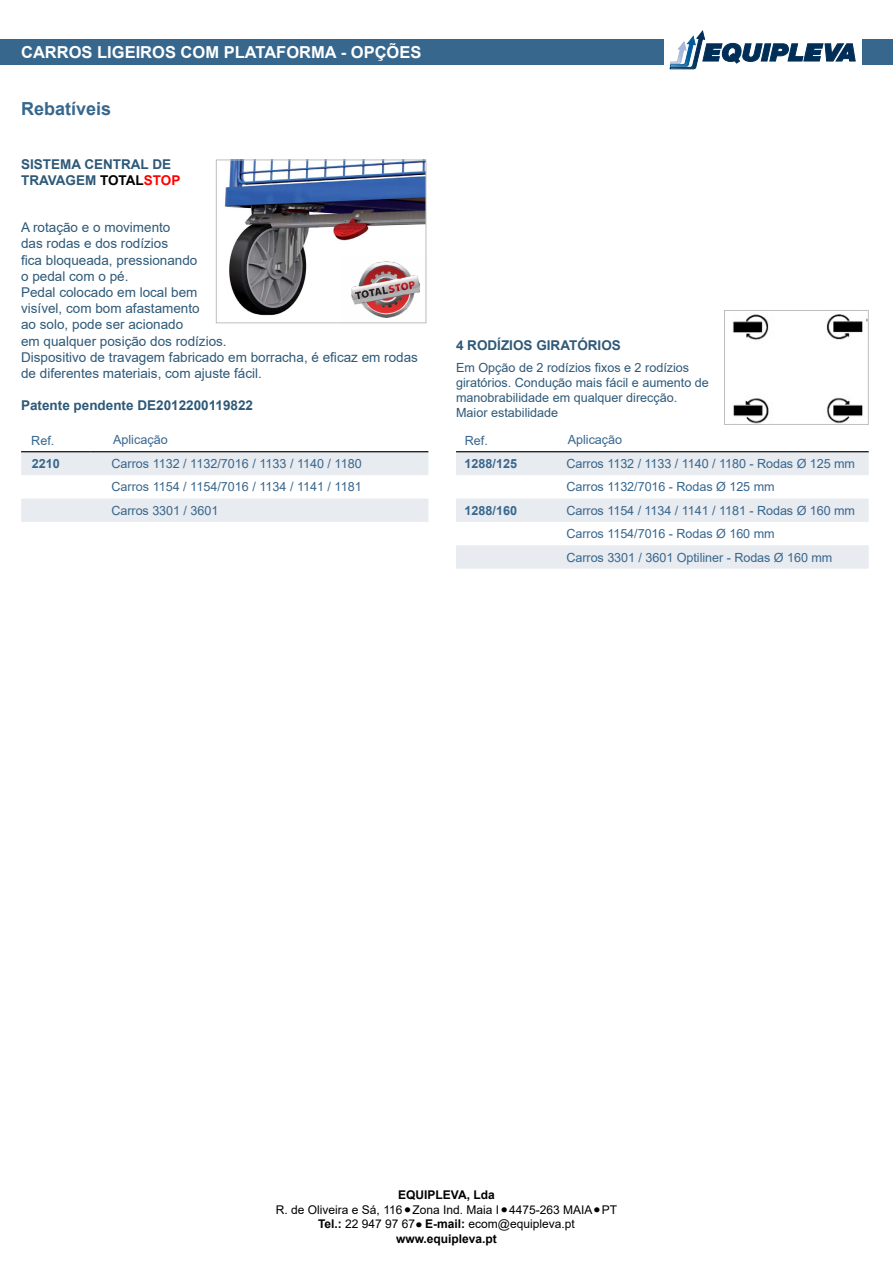
<style>
.page{position:relative;width:893px;height:1263px;background:#fff}
.page>*{position:absolute;margin:0;border:0;box-sizing:border-box;transform-origin:0 0}
.t1{font:700 18px "Arial";color:#37678d}
.t2{font:700 18px "Arial";color:#000}
.t3{font:700 16.5px "Arial";color:#fff}
.t4{font:13.5px/16.2px "Arial";color:#2e5978}
.t5{font:700 13.5px/16.2px "Arial";color:#2e5978}
.t6{font:12.6px/23.4px "Arial";letter-spacing:-.005em;color:#37678d}
.t7{font:12.6px/15px "Arial";color:#2e5978}
.t8{font:12.6px "Arial";color:#38668f}
.t9{font:700 12.6px "Arial";color:#37678d}
.t10{font:12px/14.4px "Arial";color:#000;text-align:center}
.t11{font:700 12px "Arial";color:#000}
.s1{color:#000}
.s2{color:#f00}
.s3{color:#38668f}
.s4{font-weight:700}
</style>
<div class="page">
<div style="left:0;top:39px;width:663px;height:26px;background:#37678d"></div>
<div style="left:862px;top:39px;width:31px;height:26px;background:#37678d"></div>
<svg style="left:670px;top:31px;width:186px;height:38px"></svg>
<svg style="left:456px;top:452px;width:413px;height:117px;fill:#e8ebf0"></svg>
<hr style="left:456px;top:451px;width:102px;height:1px;background:#000">
<hr style="left:558px;top:451px;width:311px;height:1px;background:#000">
<svg style="left:21px;top:452px;width:407px;height:70px"></svg>
<hr style="left:21px;top:451px;width:69px;height:1px;background:#000">
<hr style="left:90px;top:451px;width:338px;height:1px;background:#000">
<img style="left:732px;top:314px;width:135px;height:109px">
<div style="left:724px;top:310px;width:145px;height:115px;border:1px solid #bdbebf"></div>
<img style="left:224px;top:162px;width:200px;height:154px">
<div style="left:216px;top:160px;width:210px;height:163px;border:1px solid #bdbebf"></div>
<img style="left:342px;top:255px;width:85px;height:69px">
<p class="t3" style="left:21px;top:41px;width:402px">CARROS LIGEIROS COM PLATAFORMA - OPÇÕES</p>
<h1 class="t1" style="left:21px;top:96px;width:92px">Rebatíveis</h1>
<p class="t5" style="left:21px;top:156px;width:161px">SISTEMA CENTRAL DE<br>TRAVAGEM <span class="s1">TOTAL</span><span class="s2">STOP</span></p>
<p class="t4" style="left:21px;top:219px;width:398px">A rotação e o movimento<br>das rodas e dos rodízios<br>fica bloqueada, pressionando<br>o pedal com o pé.<br>Pedal colocado em local bem<br>visível, com bom afastamento<br>ao solo, pode ser acionado<br>em qualquer posição dos rodízios.<br>Dispositivo de travagem fabricado em borracha, é eficaz em rodas de diferentes materiais, com ajuste fácil.</p>
<p class="t5" style="left:21px;top:398px;width:233px">Patente pendente DE2012200119822</p>
<p class="t8" style="left:31px;top:431px;width:25px">Ref.</p>
<p class="t8" style="left:113px;top:430px;width:56px">Aplicação</p>
<p class="t9" style="left:32px;top:455px;width:30px">2210</p>
<p class="t6" style="left:111px;top:452px;width:252px;text-align:justify">Carros 1132 / 1132/7016 / 1133 / 1140 / 1180<br>Carros 1154 / 1154/7016 / 1134 / 1141 / 1181<br>Carros 3301 / 3601</p>
<p class="t5" style="left:456px;top:337px;width:166px">4 RODÍZIOS GIRATÓRIOS</p>
<p class="t7" style="left:456px;top:360px;width:254px">Em Opção de 2 rodízios fixos e 2 rodízios giratórios. Condução mais fácil e aumento de manobrabilidade em qualquer direcção.<br>Maior estabilidade</p>
<p class="t8" style="left:465px;top:431px;width:25px">Ref.</p>
<p class="t8" style="left:568px;top:431px;width:56px">Aplicação</p>
<p class="t9" style="left:465px;top:455px;width:54px">1288/125</p>
<p class="t6" style="left:566px;top:452px;width:290px">Carros 1132 / 1133 / 1140 / 1180 - Rodas <span class="s3">Ø 125 mm<br></span>Carros 1132/7016 - Rodas <span class="s3">Ø 125 mm</span></p>
<p class="t9" style="left:465px;top:501px;width:54px">1288/160</p>
<p class="t6" style="left:566px;top:499px;width:290px">Carros 1154 / 1134 / 1141 / 1181 - Rodas <span class="s3">Ø 160 mm<br></span>Carros 1154/7016 - Rodas <span class="s3">Ø 160 mm<br></span>Carros 3301 / 3601 Optiliner - Rodas <span class="s3">Ø 160 mm</span></p>
<p class="t11" style="left:398px;top:1187px;width:98px">EQUIPLEVA, Lda</p>
<p class="t10" style="left:276px;top:1202px;width:343px">R. de Oliveira e Sá, 116 Zona Ind. Maia I 4475-263 MAIA PT<br><span class="s4">Tel.:</span> 22 947 97 67 <span class="s4">E-mail:</span> ecom@equipleva.pt <span class="s4">www.equipleva.pt</span></p>
<h1 class="t2" style="left:404px;top:1197px;width:8px">•</h1>
<h1 class="t2" style="left:501px;top:1197px;width:8px">•</h1>
<h1 class="t2" style="left:594px;top:1197px;width:8px">•</h1>
<h1 class="t2" style="left:416px;top:1211px;width:8px">•</h1>
</div>
